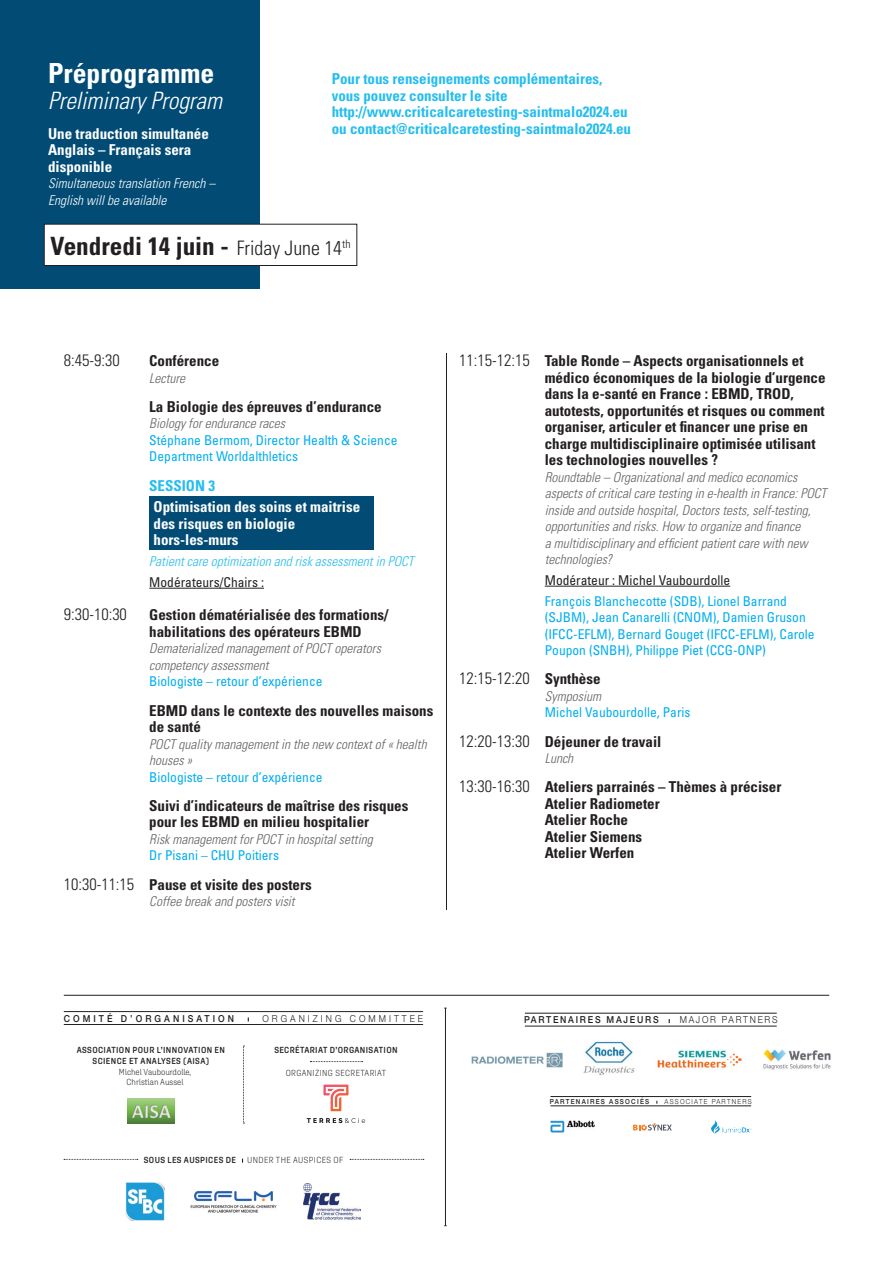
<style>
.page{position:relative;width:893px;height:1263px;background:#fff}
.page>*{position:absolute;margin:0;border:0;box-sizing:border-box;transform-origin:0 0}
.t1{font:700 condensed 27.75px "Univers LT";color:#fff}
.t2{font:700 condensed 25.2px "Univers LT";color:#231f20}
.t3{font:italic 300 condensed 24px "Univers LT";color:#fff}
.t4{font:300 condensed 16.5px "Univers LT";color:#231f20}
.t5{font:700 condensed 15px/16.5px "Univers LT";color:#231f20}
.t6{font:700 condensed 15px/16.5px "Univers LT";color:#25bdef}
.t7{font:700 condensed 15px/16.5px "Univers LT";color:#fff}
.t8{font:italic 300 condensed 13.5px/16.5px "Univers LT";color:#636366}
.t9{font:condensed 13.5px/16.5px "Univers LT";color:#00aeef}
.t10{font:italic 300 condensed 13.5px/16.5px "Univers LT";color:#fff}
.t11{font:condensed 13.5px "Univers LT";color:#231f20}
.t12{font:italic 300 condensed 13.5px "Univers LT";color:#25bdef}
.t13{font:500 9.6px "Helvetica Neue";letter-spacing:.35em;color:#231f20;scale:.9 1}
.t14{font:300 9.6px "Helvetica Neue";letter-spacing:.35em;color:#231f20;scale:.9 1}
.t15{font:500 9.6px "Helvetica Neue";letter-spacing:.2em;color:#231f20;scale:.9 1}
.t16{font:300 9.6px "Helvetica Neue";letter-spacing:.2em;color:#231f20;scale:.9 1}
.t17{font:600 8.7px/10.6px "Aglet Sans";letter-spacing:.05em;color:#231f20;text-align:center;scale:.9 1}
.t18{font:300 8.7px "Aglet Sans";letter-spacing:.05em;color:#231f20;scale:.9 1}
.t19{font:300 8.7px/10.8px "Aglet Sans";color:#231f20;text-align:center;scale:.9 1}
.t20{font:500 6.9px "Helvetica Neue";letter-spacing:.2em;color:#231f20;scale:.9 1}
.t21{font:300 6.9px "Helvetica Neue";letter-spacing:.2em;color:#231f20;scale:.9 1}
.s1{font-weight:300;font-size:19.95px}
.s2{font-weight:300;font-size:16.5px}
.s3{font-weight:700;font-size:15px}
</style>
<div class="page">
<hr style="left:149px;top:588px;width:115px;height:1px;background:#231f20">
<div style="left:149px;top:496px;width:225px;height:54px;background:#014b75"></div>
<hr style="left:545px;top:586px;width:185px;height:1px;background:#231f20">
<hr style="left:446px;top:353px;width:1px;height:557px;background:#231f20">
<hr style="left:445px;top:1008px;width:1px;height:218px;background:#231f20">
<hr style="left:64px;top:995px;width:765px;height:1px;background:#231f20">
<div style="left:0;top:0;width:259px;height:288px;background:#014b75"></div>
<div style="left:44px;top:224px;width:313px;height:41px;background:#fff"></div>
<div style="left:44px;top:224px;width:313px;height:42px;border:1px solid #231f20"></div>
<hr style="left:64px;top:1011px;width:359px;height:1px;background:#231f20">
<hr style="left:64px;top:1024px;width:359px;height:1px;background:#231f20">
<img style="left:126px;top:1182px;width:38px;height:39px">
<img style="left:191px;top:1191px;width:86px;height:22px">
<img style="left:303px;top:1183px;width:58px;height:37px">
<svg style="left:64px;top:1159px;width:74px;height:1px"></svg>
<svg style="left:350px;top:1159px;width:74px;height:1px"></svg>
<img style="left:128px;top:1098px;width:46px;height:25px">
<svg style="left:310px;top:1061px;width:53px;height:1px"></svg>
<svg style="left:323px;top:1084px;width:25px;height:27px"></svg>
<svg style="left:307px;top:1118px;width:58px;height:5px"></svg>
<svg style="left:243px;top:1046px;width:1px;height:78px"></svg>
<img style="left:471px;top:1053px;width:92px;height:14px">
<img style="left:583px;top:1041px;width:52px;height:34px">
<img style="left:763px;top:1049px;width:68px;height:21px">
<img style="left:657px;top:1050px;width:85px;height:18px">
<hr style="left:525px;top:1013px;width:252px;height:1px;background:#231f20">
<hr style="left:525px;top:1026px;width:252px;height:1px;background:#231f20">
<hr style="left:550px;top:1096px;width:201px;height:1px;background:#231f20">
<hr style="left:550px;top:1105px;width:201px;height:1px;background:#231f20">
<img style="left:551px;top:1121px;width:43px;height:12px">
<svg style="left:633px;top:1123px;width:39px;height:8px"></svg>
<img style="left:711px;top:1120px;width:40px;height:14px">
<h1 class="t1" style="left:48px;top:56px;width:168px">Préprogramme</h1>
<h3 class="t3" style="left:48px;top:87px;width:176px">Preliminary Program</h3>
<p class="t7" style="left:48px;top:125px;width:162px">Une traduction simultanée<br>Anglais – Français sera disponible</p>
<p class="t10" style="left:48px;top:175px;width:169px">Simultaneous translation French –<br>English will be available</p>
<h2 class="t2" style="left:51px;top:230px;width:301px">Vendredi 14 juin - <span class="s1">Friday June 14</span><sup>th</sup></h2>
<p class="t6" style="left:332px;top:71px;width:301px">Pour tous renseignements complémentaires, vous pouvez consulter le site http://www.criticalcaretesting-saintmalo2024.eu ou contact@criticalcaretesting-saintmalo2024.eu</p>
<p class="t4" style="left:64px;top:350px;width:57px">8:45-9:30</p>
<p class="t5" style="left:149px;top:352px;width:72px">Conférence</p>
<p class="t8" style="left:149px;top:369px;width:37px">Lecture</p>
<p class="t5" style="left:149px;top:398px;width:234px">La Biologie des épreuves d’endurance</p>
<p class="t8" style="left:149px;top:415px;width:137px">Biology for endurance races</p>
<p class="t9" style="left:149px;top:431px;width:250px">Stéphane Bermom, Director Health &amp; Science<br>Department Worldalthletics</p>
<p class="t6" style="left:149px;top:477px;width:67px">SESSION 3</p>
<p class="t7" style="left:154px;top:499px;width:208px">Optimisation des soins et maitrise des risques en biologie hors-les-murs</p>
<p class="t12" style="left:149px;top:553px;width:266px">Patient care optimization and risk assessment in POCT</p>
<p class="t11" style="left:149px;top:573px;width:116px">Modérateurs/Chairs :</p>
<p class="t4" style="left:64px;top:605px;width:65px">9:30-10:30</p>
<p class="t5" style="left:149px;top:607px;width:241px">Gestion dématérialisée des formations/ habilitations des opérateurs EBMD</p>
<p class="t8" style="left:149px;top:640px;width:233px">Dematerialized management of POCT operators competency assessment</p>
<p class="t9" style="left:149px;top:673px;width:175px">Biologiste – retour d’expérience</p>
<p class="t5" style="left:149px;top:702px;width:286px">EBMD dans le contexte des nouvelles maisons de santé</p>
<p class="t8" style="left:149px;top:736px;width:279px">POCT quality management in the new context of « health houses »</p>
<p class="t9" style="left:149px;top:768px;width:175px">Biologiste – retour d’expérience</p>
<p class="t5" style="left:149px;top:797px;width:261px">Suivi d’indicateurs de maîtrise des risques pour les EBMD en milieu hospitalier</p>
<p class="t8" style="left:149px;top:831px;width:225px">Risk management for POCT in hospital setting</p>
<p class="t9" style="left:149px;top:847px;width:131px">Dr Pisani – CHU Poitiers</p>
<p class="t5" style="left:64px;top:876px;width:249px"><span class="s2">10:30-11:15</span> Pause et visite des posters</p>
<p class="t8" style="left:149px;top:893px;width:147px">Coffee break and posters visit</p>
<p class="t5" style="left:545px;top:352px;width:282px;text-indent:-86px"><span class="s2">11:15-12:15</span> Table Ronde – Aspects organisationnels et médico économiques de la biologie d’urgence dans la e-santé en France : EBMD, TROD, autotests, opportunités et risques ou comment organiser, articuler et financer une prise en charge multidisciplinaire optimisée utilisant les technologies nouvelles ?</p>
<p class="t8" style="left:545px;top:468px;width:283px">Roundtable – Organizational and medico economics aspects of critical care testing in e-health in France: POCT inside and outside hospital, Doctors tests, self-testing, opportunities and risks. How to organize and finance<br>a multidisciplinary and efficient patient care with new technologies?</p>
<p class="t11" style="left:545px;top:571px;width:187px">Modérateur : Michel Vaubourdolle</p>
<p class="t9" style="left:545px;top:592px;width:271px">François Blanchecotte (SDB), Lionel Barrand (SJBM), Jean Canarelli (CNOM), Damien Gruson (IFCC-EFLM), Bernard Gouget (IFCC-EFLM), Carole Poupon (SNBH), Philippe Piet (CCG-ONP)</p>
<p class="t4" style="left:459px;top:669px;width:143px">12:15-12:20 <span class="s3">Synthèse</span></p>
<p class="t8" style="left:545px;top:688px;width:58px">Symposium</p>
<p class="t9" style="left:545px;top:704px;width:147px">Michel Vaubourdolle, Paris</p>
<p class="t5" style="left:459px;top:733px;width:204px"><span class="s2">12:20-13:30</span> Déjeuner de travail</p>
<p class="t8" style="left:545px;top:750px;width:30px">Lunch</p>
<p class="t5" style="left:545px;top:779px;width:238px;text-indent:-86px"><span class="s2">13:30-16:30</span> Ateliers parrainés – Thèmes à préciser<br>Atelier Radiometer<br>Atelier Roche<br>Atelier Siemens<br>Atelier Werfen</p>
<p class="t13" style="left:64px;top:1012px;width:191px">COMITÉ D’ORGANISATION</p>
<p class="t14" style="left:262px;top:1012px;width:180px">ORGANIZING COMMITTEE</p>
<p class="t17" style="left:77px;top:1044px;width:166px">ASSOCIATION POUR L’INNOVATION EN<br>SCIENCE ET ANALYSES (AISA)</p>
<p class="t19" style="left:119px;top:1066px;width:82px">Michel Vaubourdolle,<br>Christian Aussel</p>
<p class="t17" style="left:274px;top:1044px;width:138px">SECRÉTARIAT D’ORGANISATION</p>
<p class="t18" style="left:286px;top:1068px;width:113px">ORGANIZING SECRETARIAT</p>
<p class="t17" style="left:144px;top:1154px;width:104px">SOUS LES AUSPICES DE</p>
<p class="t18" style="left:247px;top:1154px;width:108px">UNDER THE AUSPICES OF</p>
<p class="t15" style="left:524px;top:1014px;width:151px">PARTENAIRES MAJEURS</p>
<p class="t16" style="left:680px;top:1014px;width:110px">MAJOR PARTNERS</p>
<p class="t20" style="left:550px;top:1097px;width:112px">PARTENAIRES ASSOCIÉS</p>
<p class="t21" style="left:664px;top:1097px;width:98px">ASSOCIATE PARTNERS</p>
</div>
